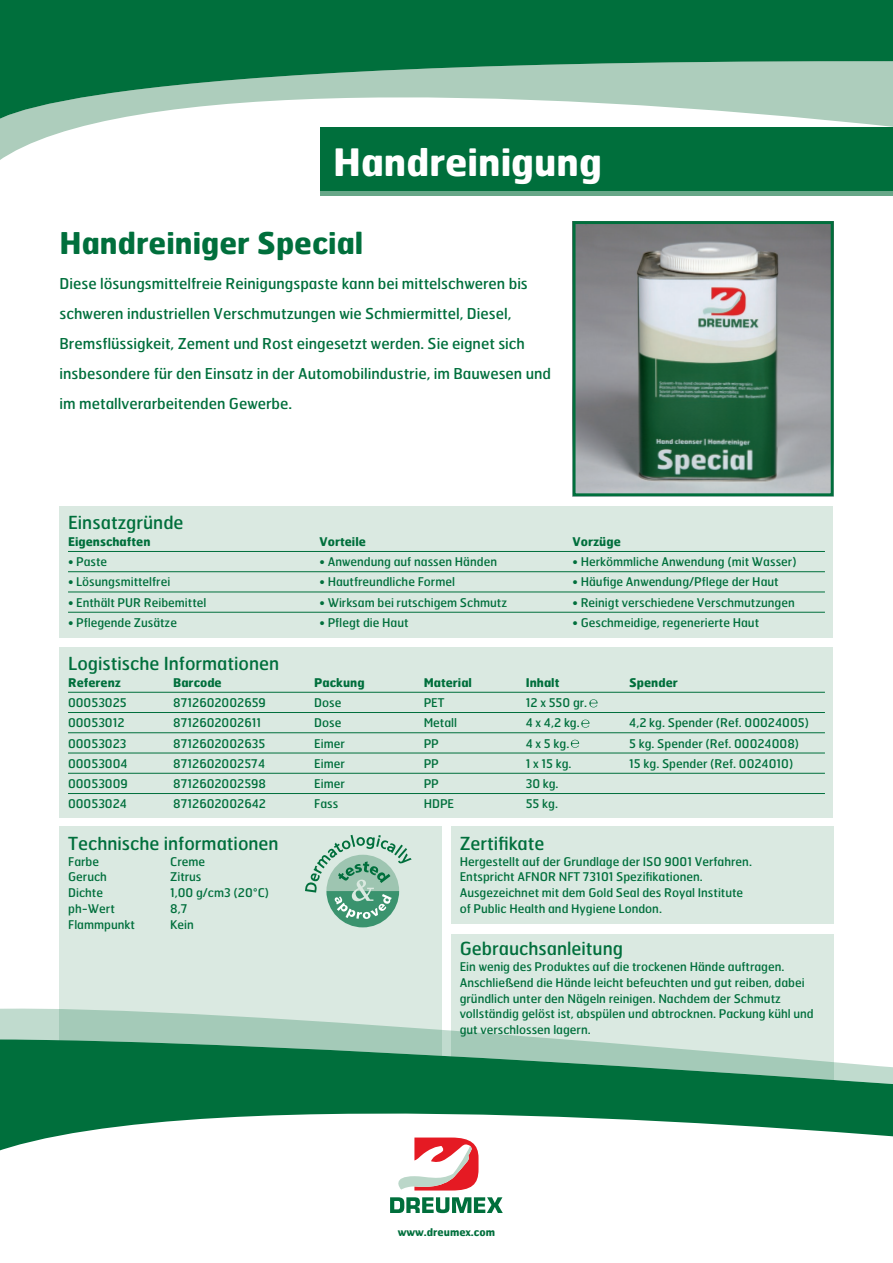
<style>
.page{position:relative;width:893px;height:1263px;background:#fff}
.page>*{position:absolute;margin:0;border:0;box-sizing:border-box;transform-origin:0 0}
.t1{font:700 37.8px "Dreumex Hermes";color:#fff}
.t2{font:700 30px "Dreumex Hermes";color:#006f3c}
.t3{font:18px "Dreumex Hermes";color:#006f3c}
.t4{font:15px/30px "Dreumex Hermes";color:#006f3c}
.t5{font:12px/15.8px "Dreumex Hermes";color:#006f3c}
.t6{font:700 12px "Dreumex Hermes";color:#006f3c}
.t7{font:700 10.5px "Dreumex Hermes";color:#006f3c}
</style>
<div class="page">
<div style="left:451px;top:826px;width:382px;height:268px;background:#dae9e1"></div>
<div style="left:60px;top:826px;width:382px;height:268px;background:#dae9e1"></div>
<div style="left:446px;top:924px;width:392px;height:9px;background:#fff"></div>
<div style="left:60px;top:647px;width:773px;height:170px;background:#dae9e1"></div>
<div style="left:60px;top:506px;width:773px;height:132px;background:#dae9e1"></div>
<div style="left:0;top:0;width:893px;height:61px;background:#006f3c"></div>
<svg style="left:0;top:61px;width:893px;height:99px;fill:#adcdbc"></svg>
<svg style="left:0;top:1007px;width:834px;height:32px"></svg>
<svg style="left:0;top:1039px;width:893px;height:116px;fill:#006f3c"></svg>
<div style="left:320px;top:128px;width:573px;height:63px;background:#006f3c"></div>
<div style="left:320px;top:191px;width:573px;height:5px;background:#67a788"></div>
<svg style="left:390px;top:1197px;width:113px;height:16px"></svg>
<svg style="left:391px;top:1137px;width:87px;height:53px"></svg>
<hr style="left:68px;top:571px;width:757px;height:1px;background:#006f3c">
<hr style="left:68px;top:592px;width:757px;height:1px;background:#006f3c">
<hr style="left:68px;top:551px;width:757px;height:1px;background:#006f3c">
<hr style="left:68px;top:612px;width:757px;height:1px;background:#006f3c">
<hr style="left:68px;top:692px;width:757px;height:1px;background:#006f3c">
<hr style="left:68px;top:712px;width:757px;height:1px;background:#006f3c">
<hr style="left:68px;top:732px;width:757px;height:1px;background:#006f3c">
<hr style="left:68px;top:753px;width:757px;height:1px;background:#006f3c">
<hr style="left:68px;top:773px;width:757px;height:1px;background:#006f3c">
<hr style="left:68px;top:793px;width:757px;height:1px;background:#006f3c">
<svg style="left:305px;top:835px;width:107px;height:92px"></svg>
<svg style="left:589px;top:699px;width:9px;height:8px"></svg>
<svg style="left:581px;top:720px;width:9px;height:8px"></svg>
<svg style="left:571px;top:740px;width:8px;height:8px"></svg>
<img style="left:577px;top:225px;width:253px;height:267px">
<div style="left:573px;top:221px;width:261px;height:275px;border:3px solid #006f3c"></div>
<h1 class="t1" style="left:333px;top:137px;width:270px">Handreinigung</h1>
<h2 class="t2" style="left:60px;top:224px;width:305px">Handreiniger Special</h2>
<p class="t4" style="left:60px;top:268px;width:493px">Diese lösungsmittelfreie Reinigungs-paste kann bei mittelschweren bis schweren industriellen Verschmutz-ungen wie Schmiermittel, Diesel, Bremsflüssigkeit, Zement und Rost eingesetzt werden. Sie eignet sich insbesondere für den Einsatz in der Automobilindustrie, im Bauwesen und im metallverarbeitenden Gewerbe.</p>
<h3 class="t3" style="left:68px;top:511px;width:117px">Einsatzgründe</h3>
<p class="t6" style="left:68px;top:534px;width:84px">Eigenschaften</p>
<p class="t5" style="left:68px;top:553px;width:41px">• Paste</p>
<p class="t5" style="left:68px;top:574px;width:104px">• Lösungsmittelfrei</p>
<p class="t5" style="left:68px;top:594px;width:140px">• Enthält PUR Reibemittel</p>
<p class="t5" style="left:68px;top:614px;width:110px">• Pflegende Zusätze</p>
<p class="t6" style="left:320px;top:534px;width:48px">Vorteile</p>
<p class="t5" style="left:320px;top:553px;width:179px">• Anwendung auf nassen Händen</p>
<p class="t5" style="left:320px;top:574px;width:137px">• Hautfreundliche Formel</p>
<p class="t5" style="left:320px;top:594px;width:188px">• Wirksam bei rutschigem Schmutz</p>
<p class="t5" style="left:320px;top:614px;width:90px">• Pflegt die Haut</p>
<p class="t6" style="left:573px;top:534px;width:50px">Vorzüge</p>
<p class="t5" style="left:573px;top:553px;width:226px">• Herkömmliche Anwendung (mit Wasser)</p>
<p class="t5" style="left:573px;top:574px;width:208px">• Häufige Anwendung/Pflege der Haut</p>
<p class="t5" style="left:573px;top:594px;width:224px">• Reinigt verschiedene Verschmutzungen</p>
<p class="t5" style="left:573px;top:614px;width:188px">• Geschmeidige, regenerierte Haut</p>
<h3 class="t3" style="left:68px;top:652px;width:213px">Logistische Informationen</h3>
<p class="t6" style="left:68px;top:675px;width:54px">Referenz</p>
<p class="t6" style="left:173px;top:675px;width:50px">Barcode</p>
<p class="t6" style="left:314px;top:675px;width:52px">Packung</p>
<p class="t6" style="left:424px;top:675px;width:50px">Material</p>
<p class="t6" style="left:526px;top:675px;width:35px">Inhalt</p>
<p class="t6" style="left:629px;top:675px;width:50px">Spender</p>
<p class="t5" style="left:68px;top:694px;width:60px">00053025</p>
<p class="t5" style="left:173px;top:694px;width:94px">8712602002659</p>
<p class="t5" style="left:314px;top:694px;width:29px">Dose</p>
<p class="t5" style="left:424px;top:694px;width:22px">PET</p>
<p class="t5" style="left:526px;top:694px;width:63px">12 x 550 gr.</p>
<p class="t5" style="left:68px;top:715px;width:58px">00053012</p>
<p class="t5" style="left:173px;top:715px;width:89px">8712602002611</p>
<p class="t5" style="left:314px;top:715px;width:29px">Dose</p>
<p class="t5" style="left:424px;top:715px;width:35px">Metall</p>
<p class="t5" style="left:526px;top:715px;width:56px">4 x 4,2 kg.</p>
<p class="t5" style="left:629px;top:715px;width:181px">4,2 kg. Spender (Ref. 00024005)</p>
<p class="t5" style="left:68px;top:735px;width:60px">00053023</p>
<p class="t5" style="left:173px;top:735px;width:94px">8712602002635</p>
<p class="t5" style="left:314px;top:735px;width:32px">Eimer</p>
<p class="t5" style="left:424px;top:735px;width:17px">PP</p>
<p class="t5" style="left:526px;top:735px;width:45px">4 x 5 kg.</p>
<p class="t5" style="left:629px;top:735px;width:171px">5 kg. Spender (Ref. 00024008)</p>
<p class="t5" style="left:68px;top:755px;width:61px">00053004</p>
<p class="t5" style="left:173px;top:755px;width:94px">8712602002574</p>
<p class="t5" style="left:314px;top:755px;width:32px">Eimer</p>
<p class="t5" style="left:424px;top:755px;width:17px">PP</p>
<p class="t5" style="left:526px;top:755px;width:47px">1 x 15 kg.</p>
<p class="t5" style="left:629px;top:755px;width:166px">15 kg. Spender (Ref. 0024010)</p>
<p class="t5" style="left:68px;top:775px;width:61px">00053009</p>
<p class="t5" style="left:173px;top:775px;width:94px">8712602002598</p>
<p class="t5" style="left:314px;top:775px;width:32px">Eimer</p>
<p class="t5" style="left:424px;top:775px;width:17px">PP</p>
<p class="t5" style="left:526px;top:775px;width:34px">30 kg.</p>
<p class="t5" style="left:68px;top:796px;width:60px">00053024</p>
<p class="t5" style="left:173px;top:796px;width:94px">8712602002642</p>
<p class="t5" style="left:314px;top:796px;width:26px">Fass</p>
<p class="t5" style="left:424px;top:796px;width:32px">HDPE</p>
<p class="t5" style="left:526px;top:796px;width:34px">55 kg.</p>
<h3 class="t3" style="left:460px;top:832px;width:86px">Zertifikate</h3>
<p class="t5" style="left:460px;top:853px;width:294px">Hergestellt auf der Grundlage der ISO 9001 Verfahren.<br>Entspricht AFNOR NFT 73101 Spezifikationen.<br>Ausgezeichnet mit dem Gold Seal des Royal Institute of Public Health and Hygiene London.</p>
<h3 class="t3" style="left:460px;top:937px;width:165px">Gebrauchsanleitung</h3>
<p class="t5" style="left:460px;top:958px;width:356px">Ein wenig des Produktes auf die trockenen Hände auftragen.<br>Anschließend die Hände leicht befeuchten und gut reiben, dabei gründlich unter den Nägeln reinigen. Nachdem der Schmutz vollständig gelöst ist, abspülen und abtrocknen. Packung kühl und gut verschlossen lagern.</p>
<h3 class="t3" style="left:68px;top:832px;width:212px">Technische informationen</h3>
<p class="t5" style="left:68px;top:853px;width:32px">Farbe</p>
<p class="t5" style="left:170px;top:853px;width:37px">Creme</p>
<p class="t5" style="left:68px;top:869px;width:40px">Geruch</p>
<p class="t5" style="left:170px;top:869px;width:33px">Zitrus</p>
<p class="t5" style="left:68px;top:884px;width:36px">Dichte</p>
<p class="t5" style="left:170px;top:884px;width:101px">1,00 g/cm3 (20°C)</p>
<p class="t5" style="left:68px;top:900px;width:48px">ph-Wert</p>
<p class="t5" style="left:170px;top:900px;width:19px">8,7</p>
<p class="t5" style="left:68px;top:916px;width:68px">Flammpunkt</p>
<p class="t5" style="left:170px;top:916px;width:25px">Kein</p>
<p class="t7" style="left:398px;top:1225px;width:99px">www.dreumex.com</p>
</div>
